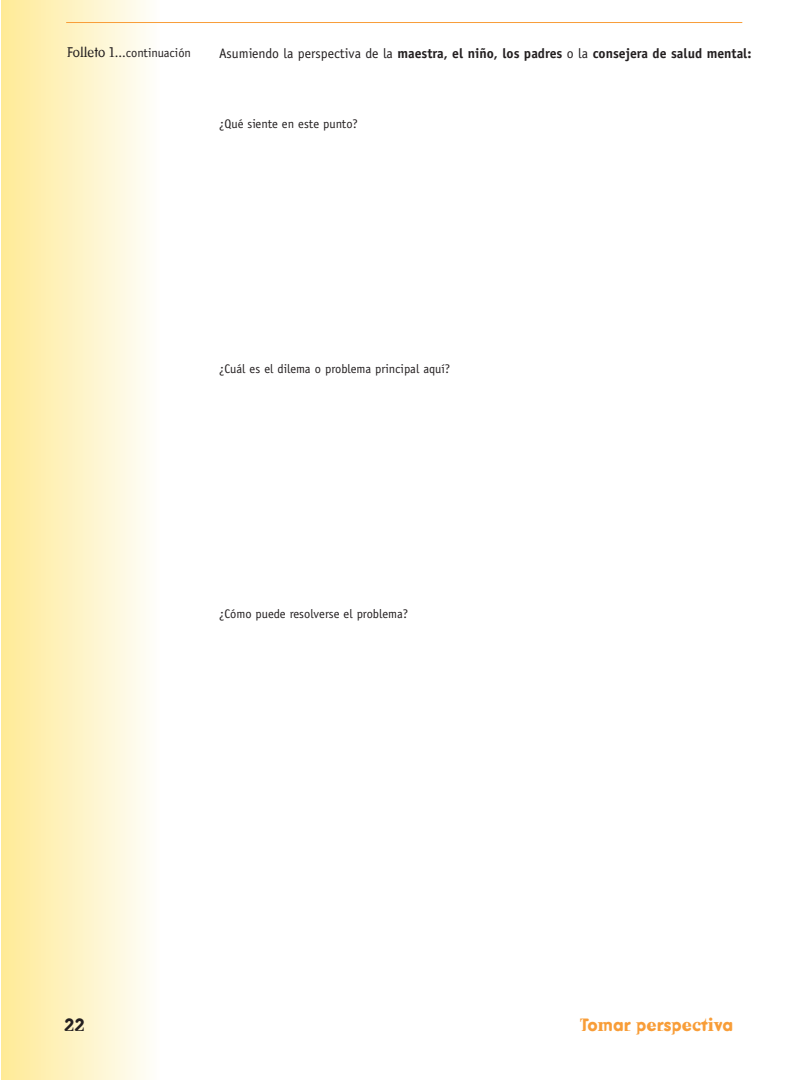
<style>
.page{position:relative;width:810px;height:1080px;background:#fff}
.page>*{position:absolute;margin:0;border:0;box-sizing:border-box;transform-origin:0 0}
.t1{font:700 17.5px "Jqymvl Dead History";color:#f89d38}
.t2{font:700 17.5px "Jqymvl Dead History";color:#231f20}
.t3{font:700 13.75px "Rmppcc Officina Sans";color:#231f20}
.t4{font:12.5px "Mkwvfy Officina Sans";color:#231f20}
.s1{font-family:"Rygwhs Dead History Roman";font-size:13.75px}
.s2{font-family:"Mkwvfy Officina Sans";font-weight:400}
</style>
<div class="page">
<div style="left:1px;top:0;width:158px;height:1080px;background:linear-gradient(to right,#ffea95,#fefefa)"></div>
<hr style="left:66px;top:22px;width:676px;height:1px;background:#f89d38">
<p class="t4" style="left:67px;top:48px;width:125px"><span class="s1">Folleto 1</span>...continuación</p>
<p class="t3" style="left:219px;top:48px;width:534px"><span class="s2">Asumiendo la perspectiva de la</span> maestra, el niño, los padres <span class="s2">o la</span> consejera de salud mental:</p>
<p class="t4" style="left:219px;top:119px;width:140px">¿Qué siente en este punto?</p>
<p class="t4" style="left:219px;top:364px;width:233px">¿Cuál es el dilema o problema principal aquí?</p>
<p class="t4" style="left:219px;top:609px;width:190px">¿Cómo puede resolverse el problema?</p>
<h1 class="t2" style="left:64px;top:1015px;width:23px">22</h1>
<h1 class="t1" style="left:581px;top:1015px;width:154px">Tomar perspectiva</h1>
</div>
